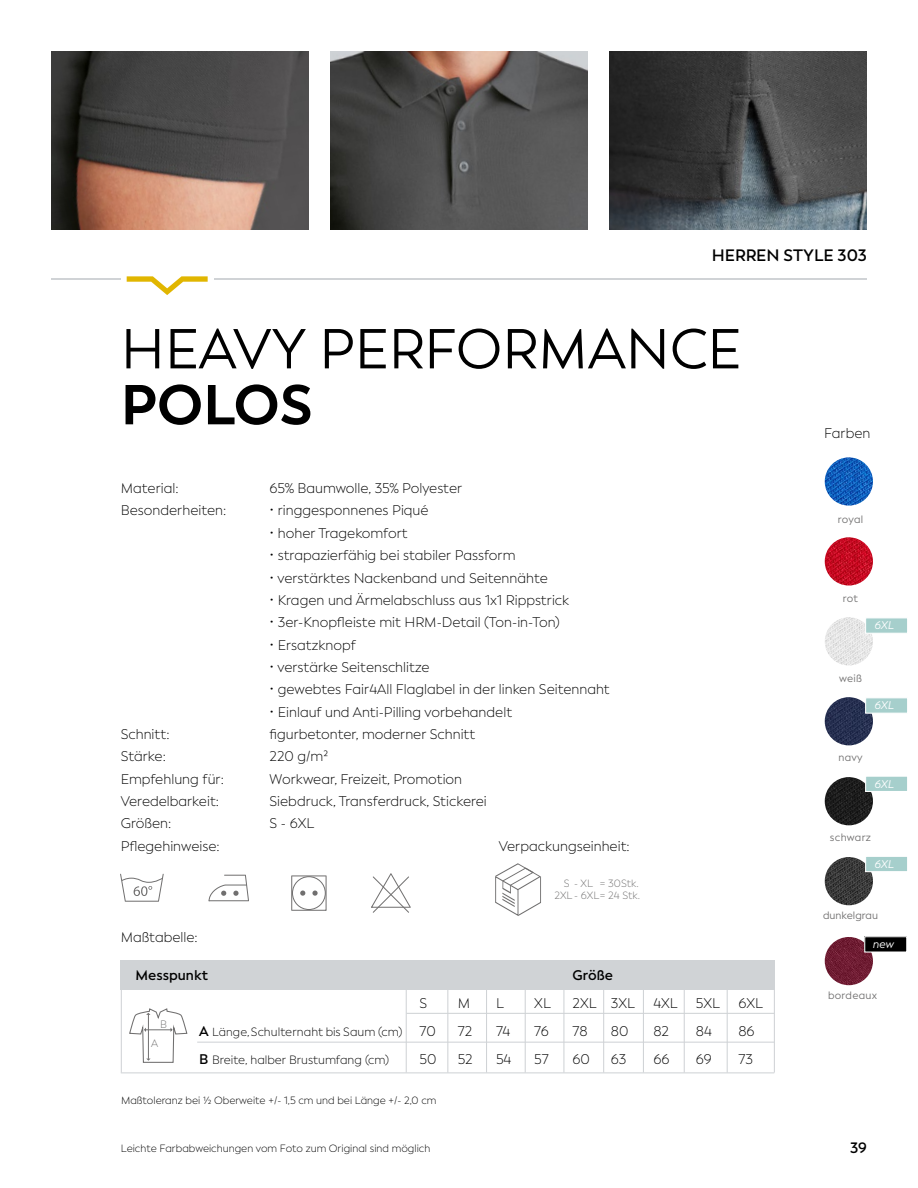
<style>
.page{position:relative;width:918px;height:1188px;background:#fff}
.page>*{position:absolute;margin:0;border:0;box-sizing:border-box;transform-origin:0 0}
.t1{font:55.95px "Facundo";color:#000}
.t2{font:700 55.95px "Facundo";color:#000}
.t3{font:600 16.5px "Facundo";color:#000}
.t4{font:600 15px "Facundo";color:#000}
.t5{font:300 13.95px "Facundo";color:#000}
.t6{font:600 13.95px "Facundo";color:#000}
.t7{font:300 12px "Facundo";color:#000}
.t8{font:italic 11.1px "Facundo";letter-spacing:-.005em;color:#fff}
.t9{font:300 10.8px "Facundo";color:#706f6f}
.t10{font:300 10.5px "Facundo";color:#000}
.t11{font:10.5px "Facundo";letter-spacing:.015em;color:#706f6f}
.t12{font:300 10.5px/12.6px "Facundo";color:#706f6f;text-align:right}
.s1{font-weight:600;font-size:13.95px}
.s2{font-size:11.7px}
.s3{font-size:13.95px}
</style>
<div class="page">
<img style="left:51px;top:51px;width:258px;height:179px">
<img style="left:609px;top:51px;width:258px;height:179px">
<img style="left:330px;top:51px;width:258px;height:179px">
<img style="left:825px;top:457px;width:48px;height:49px;border-radius:24px">
<img style="left:825px;top:537px;width:48px;height:49px;border-radius:24px">
<img style="left:825px;top:617px;width:48px;height:48px;border-radius:24px">
<img style="left:825px;top:697px;width:48px;height:48px;border-radius:24px">
<img style="left:825px;top:777px;width:48px;height:48px;border-radius:24px">
<img style="left:825px;top:857px;width:48px;height:48px;border-radius:24px">
<svg style="left:127px;top:276px;width:81px;height:19px"></svg>
<hr style="left:214px;top:278px;width:653px;height:2px;background:#d0d3d6">
<hr style="left:51px;top:278px;width:70px;height:2px;background:#d0d3d6">
<div style="left:121px;top:960px;width:654px;height:29px;background:#d0d3d6"></div>
<hr style="left:197px;top:1042px;width:577px;height:1px;background:#d0d3d6">
<hr style="left:406px;top:1013px;width:368px;height:1px;background:#d0d3d6">
<hr style="left:121px;top:1072px;width:653px;height:1px;background:#d0d3d6">
<hr style="left:406px;top:987px;width:1px;height:86px;background:#d0d3d6">
<hr style="left:447px;top:987px;width:1px;height:86px;background:#d0d3d6">
<hr style="left:486px;top:987px;width:1px;height:86px;background:#d0d3d6">
<hr style="left:525px;top:987px;width:1px;height:86px;background:#d0d3d6">
<hr style="left:563px;top:987px;width:1px;height:86px;background:#d0d3d6">
<hr style="left:603px;top:987px;width:1px;height:86px;background:#d0d3d6">
<hr style="left:643px;top:987px;width:1px;height:86px;background:#d0d3d6">
<hr style="left:684px;top:987px;width:1px;height:86px;background:#d0d3d6">
<hr style="left:727px;top:987px;width:1px;height:86px;background:#d0d3d6">
<hr style="left:774px;top:987px;width:1px;height:86px;background:#d0d3d6">
<hr style="left:121px;top:987px;width:1px;height:86px;background:#d0d3d6">
<svg style="left:120px;top:874px;width:44px;height:28px"></svg>
<svg style="left:371px;top:873px;width:40px;height:40px"></svg>
<svg style="left:291px;top:875px;width:36px;height:36px"></svg>
<svg style="left:209px;top:875px;width:40px;height:26px"></svg>
<svg style="left:495px;top:863px;width:46px;height:53px"></svg>
<img style="left:825px;top:937px;width:48px;height:48px;border-radius:24px">
<div style="left:865px;top:937px;width:42px;height:15px;background:#000"></div>
<div style="left:864px;top:936px;width:43px;height:17px;border:1px solid #fff"></div>
<div style="left:865px;top:776px;width:43px;height:16px;background:#a6cfcc;border:1px solid #fff"></div>
<div style="left:865px;top:856px;width:43px;height:16px;background:#a6cfcc;border:1px solid #fff"></div>
<div style="left:865px;top:697px;width:43px;height:17px;background:#a6cfcc;border:1px solid #fff"></div>
<div style="left:865px;top:617px;width:43px;height:17px;background:#a6cfcc;border:1px solid #fff"></div>
<svg style="left:129px;top:1008px;width:59px;height:55px"></svg>
<p class="t3" style="left:712px;top:246px;width:157px">HERREN STYLE 303</p>
<h1 class="t1" style="left:121px;top:316px;width:622px">HEAVY PERFORMANCE</h1>
<h1 class="t2" style="left:121px;top:370px;width:194px">POLOS</h1>
<p class="t5" style="left:121px;top:480px;width:59px">Material:</p>
<p class="t5" style="left:270px;top:480px;width:194px">65% Baumwolle, 35% Polyester</p>
<p class="t5" style="left:121px;top:503px;width:107px">Besonderheiten:</p>
<p class="t5" style="left:270px;top:503px;width:161px">• ringgesponnenes Piqué</p>
<p class="t5" style="left:270px;top:525px;width:140px">• hoher Tragekomfort</p>
<p class="t5" style="left:270px;top:547px;width:247px">• strapazierfähig bei stabiler Passform</p>
<p class="t5" style="left:270px;top:570px;width:280px">• verstärktes Nackenband und Seitennähte</p>
<p class="t5" style="left:270px;top:592px;width:301px">• Kragen und Ärmelabschluss aus 1x1 Rippstrick</p>
<p class="t5" style="left:270px;top:614px;width:292px">• 3er-Knopfleiste mit HRM-Detail (Ton-in-Ton)</p>
<p class="t5" style="left:270px;top:637px;width:88px">• Ersatzknopf</p>
<p class="t5" style="left:270px;top:659px;width:161px">• verstärke Seitenschlitze</p>
<p class="t5" style="left:270px;top:681px;width:342px">• gewebtes Fair4All Flaglabel in der linken Seitennaht</p>
<p class="t5" style="left:270px;top:704px;width:244px">• Einlauf und Anti-Pilling vorbehandelt</p>
<p class="t5" style="left:121px;top:726px;width:50px">Schnitt:</p>
<p class="t5" style="left:270px;top:726px;width:207px">figurbetonter, moderner Schnitt</p>
<p class="t5" style="left:121px;top:749px;width:47px">Stärke:</p>
<p class="t5" style="left:270px;top:749px;width:59px">220 g/m²</p>
<p class="t5" style="left:121px;top:771px;width:105px">Empfehlung für:</p>
<p class="t5" style="left:270px;top:771px;width:194px">Workwear, Freizeit, Promotion</p>
<p class="t5" style="left:121px;top:793px;width:100px">Veredelbarkeit:</p>
<p class="t5" style="left:270px;top:793px;width:219px">Siebdruck, Transferdruck, Stickerei</p>
<p class="t5" style="left:121px;top:816px;width:52px">Größen:</p>
<p class="t5" style="left:270px;top:816px;width:46px">S - 6XL</p>
<p class="t5" style="left:121px;top:838px;width:100px">Pflegehinweise:</p>
<p class="t5" style="left:499px;top:838px;width:132px">Verpackungseinheit:</p>
<p class="t5" style="left:121px;top:929px;width:78px">Maßtabelle:</p>
<p class="t12" style="left:554px;top:877px;width:87px">S - XL = 30Stk.<br>2XL - 6XL= 24 Stk.</p>
<p class="t6" style="left:136px;top:967px;width:74px">Messpunkt</p>
<p class="t6" style="left:573px;top:967px;width:42px">Größe</p>
<p class="t5" style="left:420px;top:995px;width:9px">S</p>
<p class="t5" style="left:458px;top:995px;width:14px">M</p>
<p class="t5" style="left:496px;top:995px;width:9px">L</p>
<p class="t5" style="left:534px;top:995px;width:18px">XL</p>
<p class="t5" style="left:573px;top:995px;width:64px">2XL 3XL</p>
<p class="t5" style="left:653px;top:995px;width:26px">4XL</p>
<p class="t5" style="left:696px;top:995px;width:26px">5XL</p>
<p class="t5" style="left:738px;top:995px;width:26px">6XL</p>
<p class="t7" style="left:199px;top:1025px;width:238px"><span class="s1">A</span> <span class="s2">Länge</span>,Schulternaht bis Saum (cm) <span class="s3">70</span></p>
<p class="t5" style="left:458px;top:1023px;width:16px">72</p>
<p class="t5" style="left:496px;top:1023px;width:16px">74</p>
<p class="t5" style="left:534px;top:1023px;width:16px">76</p>
<p class="t5" style="left:573px;top:1023px;width:17px">78</p>
<p class="t5" style="left:611px;top:1023px;width:19px">80</p>
<p class="t5" style="left:653px;top:1023px;width:17px">82</p>
<p class="t5" style="left:696px;top:1023px;width:18px">84</p>
<p class="t5" style="left:738px;top:1023px;width:18px">86</p>
<p class="t7" style="left:199px;top:1053px;width:191px"><span class="s1">B</span> Breite, halber Brustumfang (cm)</p>
<p class="t5" style="left:420px;top:1051px;width:18px">50</p>
<p class="t5" style="left:458px;top:1051px;width:17px">52</p>
<p class="t5" style="left:496px;top:1051px;width:17px">54</p>
<p class="t5" style="left:534px;top:1051px;width:16px">57</p>
<p class="t5" style="left:573px;top:1051px;width:19px">60</p>
<p class="t5" style="left:611px;top:1051px;width:17px">63</p>
<p class="t5" style="left:653px;top:1051px;width:18px">66</p>
<p class="t5" style="left:696px;top:1051px;width:17px">69</p>
<p class="t5" style="left:738px;top:1051px;width:16px">73</p>
<p class="t10" style="left:121px;top:1095px;width:317px">Maßtoleranz bei ½ Oberweite +/- 1,5 cm und bei Länge +/- 2,0 cm</p>
<p class="t9" style="left:160px;top:1018px;width:8px">B</p>
<p class="t9" style="left:151px;top:1037px;width:9px">A</p>
<p class="t10" style="left:121px;top:1142px;width:311px">Leichte Farbabweichungen vom Foto zum Original sind möglich</p>
<p class="t5" style="left:824px;top:425px;width:48px">Farben</p>
<p class="t11" style="left:838px;top:513px;width:27px">royal</p>
<p class="t11" style="left:843px;top:593px;width:17px">rot</p>
<p class="t8" style="left:874px;top:619px;width:21px">6XL</p>
<p class="t11" style="left:839px;top:672px;width:24px">weiß</p>
<p class="t8" style="left:874px;top:699px;width:21px">6XL</p>
<p class="t11" style="left:838px;top:751px;width:26px">navy</p>
<p class="t8" style="left:874px;top:777px;width:21px">6XL</p>
<p class="t11" style="left:830px;top:831px;width:43px">schwarz</p>
<p class="t8" style="left:874px;top:858px;width:21px">6XL</p>
<p class="t11" style="left:823px;top:910px;width:56px">dunkelgrau</p>
<p class="t8" style="left:872px;top:938px;width:23px">new</p>
<p class="t11" style="left:828px;top:989px;width:51px">bordeaux</p>
<p class="t4" style="left:850px;top:1138px;width:18px">39</p>
</div>
